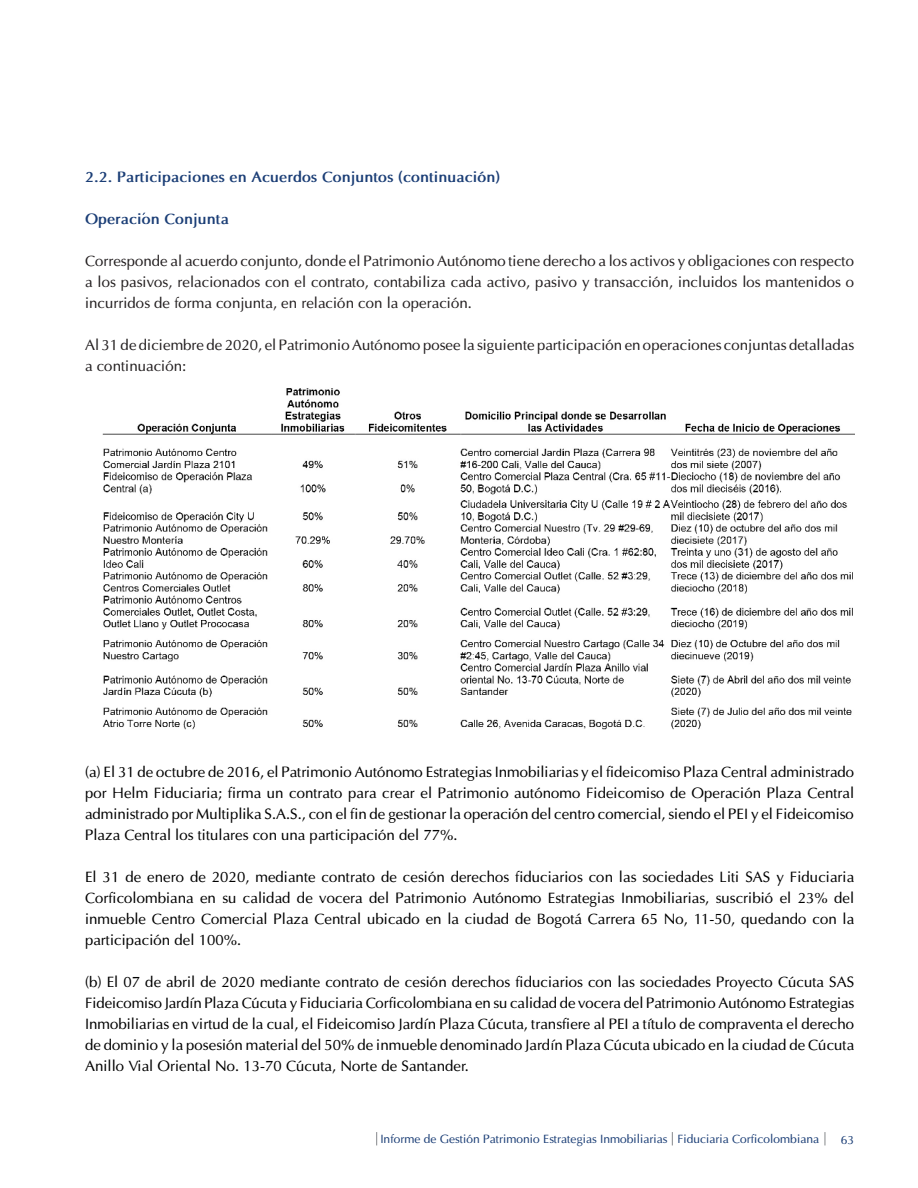
<style>
.page{position:relative;width:918px;height:1188px;background:#fff}
.page>*{position:absolute;margin:0;border:0;box-sizing:border-box;transform-origin:0 0}
.t1{font:15px/21px "Optima";color:#000;text-align:justify}
.t2{font:15px/21px "Optima";color:#231f20;text-align:justify}
.t3{font:700 15px "Optima";color:#1b3e76}
.t4{font:12px "Optima";color:#1b3e76}
</style>
<div class="page">
<svg style="left:824px;top:1132px;width:2px;height:13px"></svg>
<svg style="left:376px;top:1132px;width:1px;height:13px"></svg>
<svg style="left:672px;top:1132px;width:1px;height:13px"></svg>
<img style="left:102px;top:388px;width:752px;height:342px">
<p class="t3" style="left:85px;top:168px;width:417px">2.2. Participaciones en Acuerdos Conjuntos (continuación)</p>
<p class="t3" style="left:85px;top:210px;width:145px">Operacion Conjunta</p>
<p class="t2" style="left:85px;top:250px;width:771px">Corresponde al acuerdo conjunto, donde el Patrimonio Autónomo tiene derecho a los activos y obligaciones con respecto a los pasivos, relacionados con el contrato, contabiliza cada activo, pasivo y transacción, incluidos los mantenidos o incurridos de forma conjunta, en relación con la operación.</p>
<p class="t2" style="left:85px;top:334px;width:771px">Al 31 de diciembre de 2020, el Patrimonio Autónomo posee la siguiente participación en operaciones conjuntas detalladas a continuación:</p>
<p class="t1" style="left:85px;top:761px;width:771px">(a) El 31 de octubre de 2016, el Patrimonio Autónomo Estrategias Inmobiliarias y el fideicomiso Plaza Central administrado por Helm Fiduciaria; firma un contrato para crear el Patrimonio autónomo Fideicomiso de Operación Plaza Central administrado por Multiplika S.A.S., con el fin de gestionar la operación del centro comercial, siendo el PEI y el Fideicomiso Plaza Central los titulares con una participación del 77%.</p>
<p class="t1" style="left:85px;top:866px;width:771px">El 31 de enero de 2020, mediante contrato de cesión derechos fiduciarios con las sociedades Liti SAS y Fiduciaria Corficolombiana en su calidad de vocera del Patrimonio Autónomo Estrategias Inmobiliarias, suscribió el 23% del inmueble Centro Comercial Plaza Central ubicado en la ciudad de Bogotá Carrera 65 No, 11-50, quedando con la participación del 100%.</p>
<p class="t1" style="left:85px;top:971px;width:771px">(b) El 07 de abril de 2020 mediante contrato de cesión derechos fiduciarios con las sociedades Proyecto Cúcuta SAS Fideicomiso Jardín Plaza Cúcuta y Fiduciaria Corficolombiana en su calidad de vocera del Patrimonio Autónomo Estrategias Inmobiliarias en virtud de la cual, el Fideicomiso Jardín Plaza Cúcuta, transfiere al PEI a título de compraventa el derecho de dominio y la posesión material del 50% de inmueble denominado Jardín Plaza Cúcuta ubicado en la ciudad de Cúcuta Anillo Vial Oriental No. 13-70 Cúcuta, Norte de Santander.</p>
<p class="t4" style="left:380px;top:1133px;width:440px">Informe de Gestión Patrimonio Estrategias Inmobiliarias Fiduciaria Corficolombiana</p>
<p class="t4" style="left:841px;top:1133px;width:15px">63</p>
</div>
